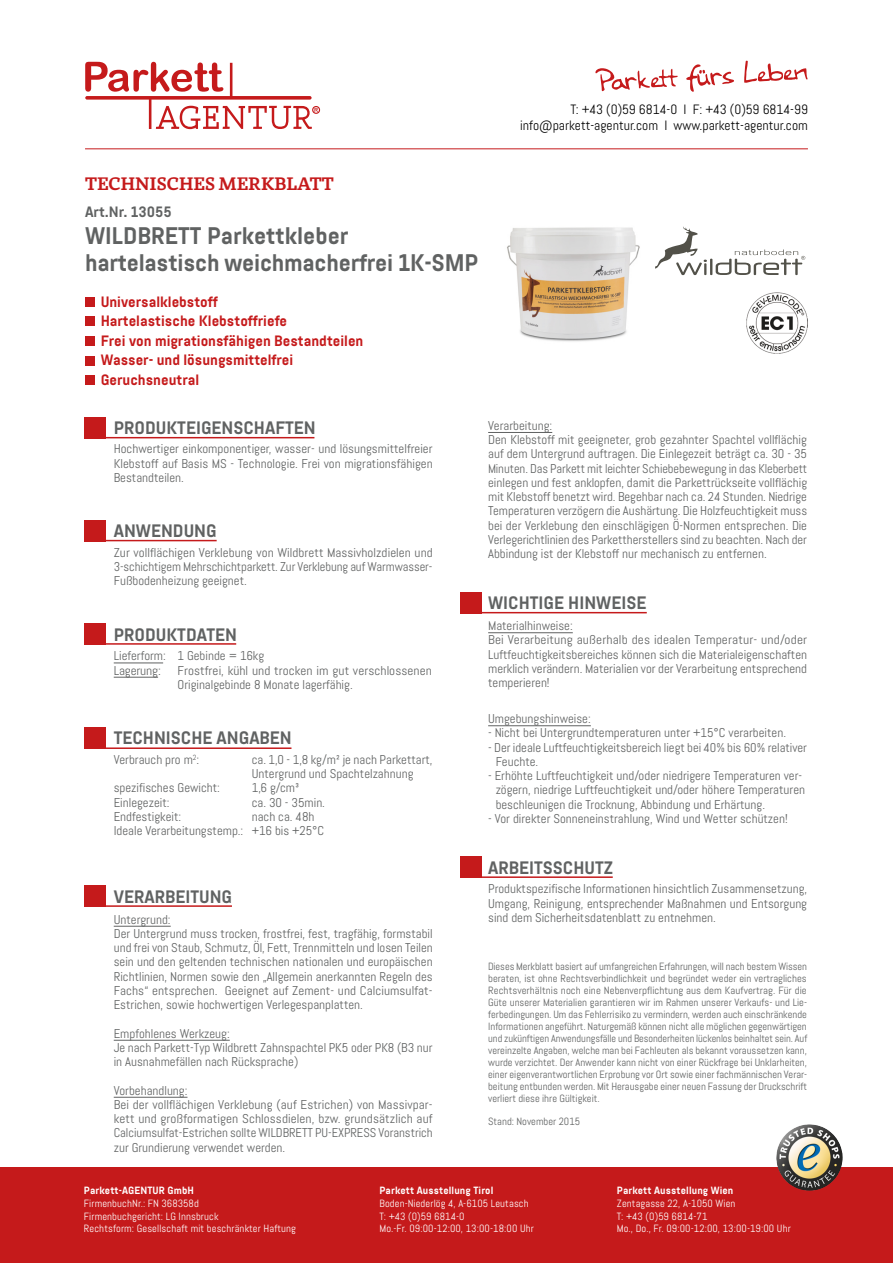
<style>
.page{position:relative;width:893px;height:1263px;background:#fff}
.page>*{position:absolute;margin:0;border:0;box-sizing:border-box;transform-origin:0 0}
.t1{font:700 24px/27px "Abel Pro";letter-spacing:-.01em;color:#606262;text-align:center}
.t2{font:700 18px "Abel Pro";color:#606262}
.t3{font:700 18px "St Marie";color:#c51a1b}
.t4{font:700 15px/19.5px "Abel Pro";color:#c51a1b}
.t5{font:700 15px "Abel Pro";color:#606262}
.t6{font:13.5px/16.2px "Abel Pro";color:#000;text-align:right}
.t7{font:12.75px/14.2px "Abel Pro";color:#606262}
.t8{font:10.5px/12px "Abel Pro";color:#606262;text-align:justify}
.t9{font:10.5px/12.6px "Abel Pro";letter-spacing:.01em;color:#fff}
.t10{font:700 10.5px "Abel Pro";letter-spacing:.01em;color:#fff}
</style>
<div class="page">
<div style="left:0;top:1168px;width:893px;height:95px;background:#c51a1b"></div>
<svg style="left:85px;top:62px;width:235px;height:67px"></svg>
<img style="left:776px;top:1124px;width:67px;height:67px">
<hr style="left:85px;top:149px;width:723px;height:1px;background:#c51a1b">
<svg style="left:686px;top:64px;width:48px;height:28px"></svg>
<svg style="left:595px;top:68px;width:83px;height:23px"></svg>
<svg style="left:744px;top:61px;width:64px;height:22px"></svg>
<div style="left:84px;top:417px;width:21px;height:21px;background:#c51a1b"></div>
<hr style="left:114px;top:663px;width:49px;height:1px;background:#606262">
<hr style="left:114px;top:677px;width:44px;height:1px;background:#606262">
<hr style="left:114px;top:926px;width:57px;height:1px;background:#606262">
<hr style="left:114px;top:1040px;width:116px;height:1px;background:#606262">
<hr style="left:114px;top:1097px;width:73px;height:1px;background:#606262">
<div style="left:84px;top:520px;width:21px;height:21px;background:#c51a1b"></div>
<hr style="left:105px;top:540px;width:112px;height:1px;background:#c51a1b">
<hr style="left:105px;top:437px;width:209px;height:1px;background:#c51a1b">
<div style="left:84px;top:623px;width:21px;height:22px;background:#c51a1b"></div>
<hr style="left:105px;top:643px;width:131px;height:2px;background:#c51a1b">
<div style="left:84px;top:728px;width:21px;height:21px;background:#c51a1b"></div>
<hr style="left:105px;top:747px;width:186px;height:2px;background:#c51a1b">
<div style="left:84px;top:885px;width:21px;height:22px;background:#c51a1b"></div>
<hr style="left:105px;top:905px;width:127px;height:2px;background:#c51a1b">
<div style="left:460px;top:592px;width:22px;height:21px;background:#c51a1b"></div>
<hr style="left:482px;top:612px;width:165px;height:1px;background:#c51a1b">
<div style="left:460px;top:857px;width:22px;height:21px;background:#c51a1b"></div>
<hr style="left:482px;top:876px;width:131px;height:2px;background:#c51a1b">
<hr style="left:488px;top:432px;width:64px;height:1px;background:#606262">
<hr style="left:488px;top:632px;width:85px;height:1px;background:#606262">
<hr style="left:488px;top:725px;width:103px;height:1px;background:#606262">
<div style="left:85px;top:317px;width:9px;height:9px;background:#c51a1b"></div>
<div style="left:85px;top:356px;width:9px;height:9px;background:#c51a1b"></div>
<div style="left:85px;top:336px;width:9px;height:10px;background:#c51a1b"></div>
<div style="left:85px;top:375px;width:9px;height:10px;background:#c51a1b"></div>
<div style="left:85px;top:297px;width:9px;height:10px;background:#c51a1b"></div>
<svg style="left:655px;top:226px;width:150px;height:49px"></svg>
<img style="left:507px;top:227px;width:133px;height:115px">
<img style="left:746px;top:292px;width:61px;height:61px">
<p class="t6" style="left:520px;top:101px;width:289px">T: +43 (0)59 6814-0 I F: +43 (0)59 6814-99 info@parkett-agentur.com I www.parkett-agentur.com</p>
<h2 class="t3" style="left:85px;top:172px;width:238px">TECHNISCHES MERKBLATT</h2>
<p class="t5" style="left:85px;top:201px;width:88px">Art.Nr. 13055</p>
<h1 class="t1" style="left:85px;top:222px;width:52px">WILDBRETT</h1>
<h1 class="t1" style="left:85px;top:222px;width:395px">Parkettkleber<br>hartelastisch weichmacherfrei 1K-SMP</h1>
<p class="t4" style="left:101px;top:292px;width:264px">Universalklebstoff<br>Hartelastische Klebstoffriefe<br>Frei von migrationsfähigen Bestandteilen<br>Wasser- und lösungsmittelfrei<br>Geruchsneutral</p>
<h2 class="t2" style="left:114px;top:415px;width:203px">Produkteigenschaften</h2>
<p class="t7" style="left:114px;top:442px;width:321px;text-align:justify">Hochwertiger einkomponentiger, wasser- und lösungsmittelfreier Klebstoff auf Basis MS - Technologie. Frei von migrationsfähigen Bestandteilen.</p>
<h2 class="t2" style="left:114px;top:519px;width:105px">Anwendung</h2>
<p class="t7" style="left:114px;top:545px;width:321px;text-align:justify">Zur vollflächigen Verklebung von Wildbrett Massivholzdielen und 3-schichtigem Mehrschichtparkett. Zur Verklebung auf Warmwasser-Fußbodenheizung geeignet.</p>
<h2 class="t2" style="left:114px;top:622px;width:125px">Produktdaten</h2>
<p class="t7" style="left:114px;top:649px;width:152px">Lieferform: 1 Gebinde = 16kg<br>Lagerung:</p>
<p class="t7" style="left:178px;top:663px;width:256px">Frostfrei, kühl und trocken im gut verschlossenen<br>Originalgebinde 8 Monate lagerfähig.</p>
<h2 class="t2" style="left:114px;top:726px;width:179px">Technische Angaben</h2>
<p class="t7" style="left:114px;top:752px;width:87px">Verbrauch pro m<sup>2</sup>:</p>
<p class="t7" style="left:252px;top:752px;width:182px">ca. 1,0 - 1,8 kg/m² je nach Parkettart,<br>Untergrund und Spachtelzahnung</p>
<p class="t7" style="left:114px;top:781px;width:108px">spezifisches Gewicht:</p>
<p class="t7" style="left:252px;top:781px;width:49px">1,6 g/cm³</p>
<p class="t7" style="left:114px;top:795px;width:57px">Einlegezeit:</p>
<p class="t7" style="left:252px;top:795px;width:75px">ca. 30 - 35min.</p>
<p class="t7" style="left:114px;top:809px;width:69px">Endfestigkeit:</p>
<p class="t7" style="left:114px;top:809px;width:212px;text-indent:138px">nach ca. 48h<br>Ideale Verarbeitungstemp.: +16 bis +25°C</p>
<h2 class="t2" style="left:114px;top:884px;width:120px">Verarbeitung</h2>
<p class="t7" style="left:114px;top:912px;width:321px">Untergrund:<br>Der Untergrund muss trocken, frostfrei, fest, tragfähig, formstabil und frei von Staub, Schmutz, Öl, Fett, Trennmitteln und losen Teilen sein und den geltenden technischen nationalen und europäischen Richtlinien, Normen sowie den „Allgemein anerkannten Regeln des Fachs“ entsprechen. Geeignet auf Zement- und Calciumsulfat-Estrichen, sowie hochwertigen Verlegespanplatten.</p>
<p class="t7" style="left:114px;top:1026px;width:320px">Empfohlenes Werkzeug:<br>Je nach Parkett-Typ Wildbrett Zahnspachtel PK5 oder PK8 (B3 nur in Ausnahmefällen nach Rücksprache)</p>
<p class="t7" style="left:114px;top:1083px;width:320px">Vorbehandlung:<br>Bei der vollflächigen Verklebung (auf Estrichen) von Massivpar&shy;kett und großformatigen Schlossdielen, bzw. grundsätzlich auf Calciumsulfat-Estrichen sollte WILDBRETT PU-EXPRESS Voranstrich zur Grundierung verwendet werden.</p>
<p class="t7" style="left:488px;top:418px;width:321px">Verarbeitung:<br>Den Klebstoff mit geeigneter, grob gezahnter Spachtel vollflächig auf dem Untergrund auftragen. Die Einlegezeit beträgt ca. 30 - 35<br>Minuten. Das Parkett mit leichter Schiebebewegung in das Kleberbett einlegen und fest anklopfen, damit die Parkettrückseite vollflächig mit Klebstoff benetzt wird. Begehbar nach ca. 24 Stunden. Niedrige Temperaturen verzögern die Aushärtung. Die Holzfeuchtigkeit muss bei der Verklebung den einschlägigen Ö-Normen entsprechen. Die Verlegerichtlinien des Parkettherstellers sind zu beachten. Nach der Abbindung ist der Klebstoff nur mechanisch zu entfernen.</p>
<h2 class="t2" style="left:488px;top:590px;width:160px">Wichtige Hinweise</h2>
<p class="t7" style="left:488px;top:619px;width:320px">Materialhinweise:<br>Bei Verarbeitung außerhalb des idealen Temperatur- und/oder Luftfeuchtigkeitsbereiches können sich die Materialeigenschaften merklich verändern. Materialien vor der Verarbeitung entsprechend temperieren!</p>
<p class="t7" style="left:488px;top:712px;width:104px">Umgebungshinweise:</p>
<p class="t7" style="left:488px;top:726px;width:299px">- Nicht bei Untergrundtemperaturen unter +15°C verarbeiten.</p>
<p class="t7" style="left:496px;top:740px;width:313px;text-indent:-8px">- Der ideale Luftfeuchtigkeitsbereich liegt bei 40% bis 60% relativer<br>Feuchte.</p>
<p class="t7" style="left:496px;top:769px;width:311px;text-indent:-7px">- Erhöhte Luftfeuchtigkeit und/oder niedrigere Temperaturen ver&shy;zögern, niedrige Luftfeuchtigkeit und/oder höhere Temperaturen beschleunigen die Trocknung, Abbindung und Erhärtung.</p>
<p class="t7" style="left:488px;top:811px;width:301px">- Vor direkter Sonneneinstrahlung, Wind und Wetter schützen!</p>
<h2 class="t2" style="left:488px;top:855px;width:126px">Arbeitsschutz</h2>
<p class="t7" style="left:488px;top:882px;width:321px;text-align:justify">Produktspezifische Informationen hinsichtlich Zusammensetzung, Umgang, Reinigung, entsprechender Maßnahmen und Entsorgung sind dem Sicherheitsdatenblatt zu entnehmen.</p>
<p class="t8" style="left:488px;top:960px;width:321px">Dieses Merkblatt basiert auf umfangreichen Erfahrungen, will nach bestem Wissen beraten, ist ohne Rechtsverbindlichkeit und begründet weder ein vertragliches Rechtsverhältnis noch eine Nebenverpflichtung aus dem Kaufvertrag. Für die Güte unserer Materialien garantieren wir im Rahmen unserer Verkaufs- und Lie&shy;ferbedingungen. Um das Fehlerrisiko zu vermindern, werden auch einschränkende Informationen angeführt. Naturgemäß können nicht alle möglichen gegenwärtigen und zukünftigen Anwendungsfälle und Besonderheiten lückenlos beinhaltet sein. Auf vereinzelte Angaben, welche man bei Fachleuten als bekannt voraussetzen kann, wurde verzichtet. Der Anwender kann nicht von einer Rückfrage bei Unklarheiten, einer eigenverantwortlichen Erprobung vor Ort sowie einer fachmännischen Verar&shy;beitung entbunden werden. Mit Herausgabe einer neuen Fassung der Druckschrift verliert diese ihre Gültigkeit.</p>
<p class="t8" style="left:488px;top:1115px;width:93px">Stand: November 2015</p>
<p class="t10" style="left:84px;top:1183px;width:112px">Parkett-AGENTUR GmbH</p>
<p class="t9" style="left:84px;top:1197px;width:214px">FirmenbuchNr.: FN 368358d<br>Firmenbuchgericht: LG Innsbruck<br>Rechtsform: Gesellschaft mit beschränkter Haftung</p>
<p class="t10" style="left:379px;top:1183px;width:115px">Parkett Ausstellung Tirol</p>
<p class="t9" style="left:379px;top:1197px;width:156px">Boden-Niederlög 4, A-6105 Leutasch<br>T: +43 (0)59 6814-0<br>Mo.-Fr. 09:00-12:00, 13:00-18:00 Uhr</p>
<p class="t10" style="left:617px;top:1183px;width:118px">Parkett Ausstellung Wien</p>
<p class="t9" style="left:617px;top:1197px;width:175px">Zentagasse 22, A-1050 Wien<br>T: +43 (0)59 6814-71<br>Mo., Do., Fr. 09:00-12:00, 13:00-19:00 Uhr</p>
</div>
